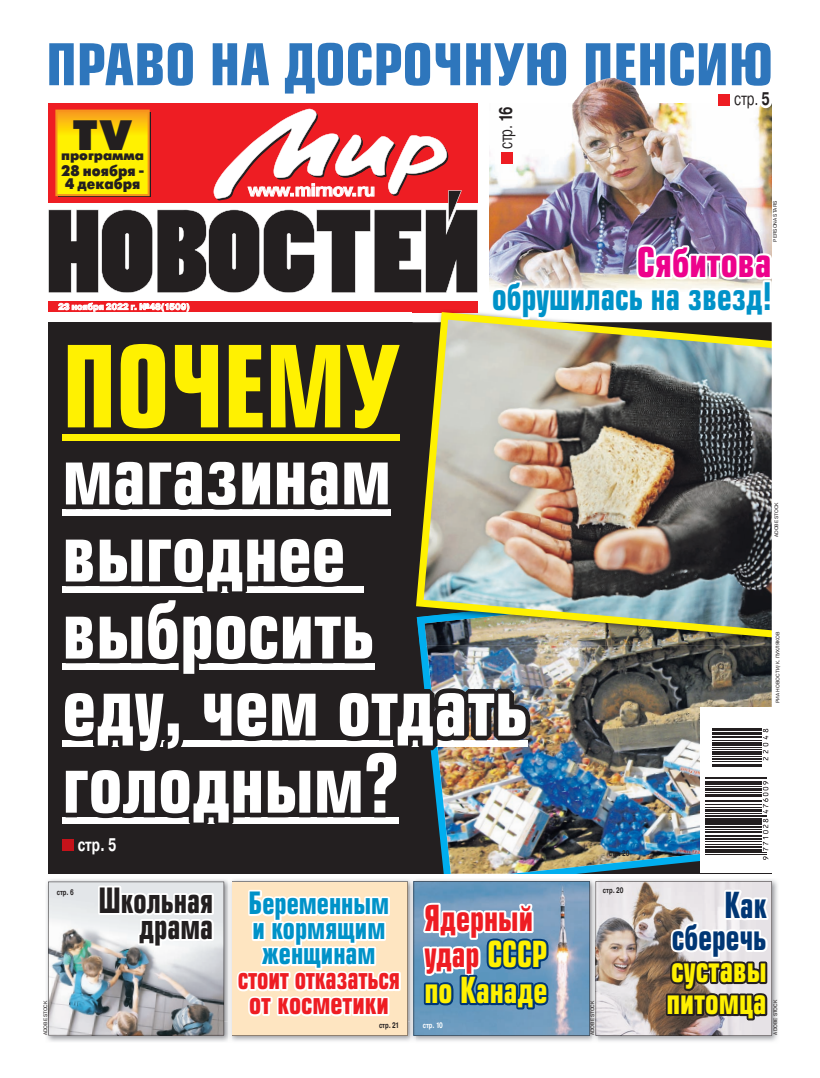
<style>
.page{position:relative;width:820px;height:1078px;background:#fff}
.page>*{position:absolute;margin:0;border:0;box-sizing:border-box;transform-origin:0 0}
.t1{font:700 110px "Europe Cond";color:#fff101;scale:.89 1}
.t2{font:700 79px/77px "Europe Cond";color:#fff;scale:.9 1}
.t3{font:700 56px "Europe Cond";color:#2e76bc}
.t4{font:42.4px "Futura Futuris X";color:#231f20}
.t5{font:700 40px "Europe Cond";color:#ed028c;scale:.9 1}
.t6{font:700 37px "Europe Cond";color:#0092c8;scale:.83 1}
.t7{font:700 35px/32px "Europe Cond";color:#fff101;text-align:justify;scale:.82 1}
.t8{font:700 35px/36px "Europe Cond";color:#fff101;scale:.84 1}
.t9{font:700 34px/26px "Europe Cond";color:#231f20;text-align:right;scale:.82 1}
.t10{font:700 30px/25px "Europe Cond";color:#0092c8;text-align:center;scale:.85 1}
.t11{font:18.2px "Pragmatica";letter-spacing:-.02em;color:#231f20;scale:.71 1}
.t12{font:700 18.2px "Pragmatica";color:#fff;scale:.71 1}
.t13{font:700 17.8px "Pragmatica";letter-spacing:-.03em;color:#fff}
.t14{font:15.3px/13.3px "Futura Futuris X";color:#231f20;scale:.9 1}
.t15{font:13.6px "Futura Futuris X";color:#231f20}
.t16{font:700 8.7px "Pragmatica";color:#fff}
.t17{font:700 8px "Pragmatica";letter-spacing:-.015em;color:#231f20;scale:.71 1}
.t18{font:700 8px "Pragmatica";color:#fff;scale:.71 1}
.t19{font:5px "Pragmatica";color:#231f20}
.s1{font-weight:700}
.s2{color:#013775}
.s3{color:#ee1d23}
</style>
<div class="page">
<img style="left:231px;top:1035px;width:361px;height:6px">
<img style="left:410px;top:1035px;width:5px;height:6px">
<img style="left:46px;top:1035px;width:185px;height:7px">
<img style="left:592px;top:1035px;width:186px;height:6px">
<img style="left:46px;top:77px;width:732px;height:958px">
<div style="left:501px;top:152px;width:11px;height:12px;background:#ee1d23"></div>
<img style="left:572px;top:78px;width:113px;height:79px">
<p class="t3" style="left:46px;top:42px;width:728px">ПРАВО НА ДОСРОЧНУЮ ПЕНСИЮ</p>
<p class="t11" style="left:733px;top:92px;width:52px">стр. <span class="s1">5</span></p>
<p class="t11" style="left:499px;top:149px;width:62px;rotate:-90deg">стр. <span class="s1">16</span></p>
<p class="t4" style="left:73px;top:118px;width:60px">TV</p>
<p class="t14" style="left:61px;top:165px;width:94px">28 ноября -<br>4 декабря</p>
<p class="t15" style="left:61px;top:149px;width:85px">программа</p>
<p class="t13" style="left:248px;top:184px;width:128px">www.mirnov.ru</p>
<p class="t16" style="left:58px;top:303px;width:133px">23 ноября 2022 г. №48(1509)</p>
<p class="t19" style="left:772px;top:241px;width:42px;rotate:-90deg">PERSONA STARS</p>
<p class="t5" style="left:636px;top:246px;width:151px">Сябитова</p>
<p class="t6" style="left:492px;top:282px;width:338px">обрушилась на звезд!</p>
<p class="t1" style="left:62px;top:343px;width:380px">ПОЧЕМУ</p>
<p class="t2" style="left:62px;top:443px;width:519px">магазинам выгоднее выбросить<br>еду, чем отдать голодным?</p>
<p class="t12" style="left:78px;top:838px;width:56px">стр. 5</p>
<p class="t17" style="left:608px;top:850px;width:31px">стр. 20</p>
<p class="t19" style="left:774px;top:537px;width:36px;rotate:-90deg">ADOBE STOCK</p>
<p class="t19" style="left:775px;top:702px;width:73px;rotate:-90deg">РИА НОВОСТИ/К. ПУХЛЯКОВ</p>
<p class="t17" style="left:602px;top:887px;width:31px">стр. 20</p>
<p class="t9" style="left:98px;top:890px;width:141px">Школьная драма</p>
<p class="t7" style="left:666px;top:891px;width:124px;text-indent:58px"><span class="s2">Как сберечь </span>суставы питомца</p>
<p class="t17" style="left:379px;top:1021px;width:30px">стр. 21</p>
<p class="t17" style="left:57px;top:889px;width:25px">стр. 6</p>
<p class="t10" style="left:238px;top:892px;width:192px">Беременным<br>и кормящим женщинам <span class="s3">стоит отказаться от косметики</span></p>
<p class="t8" style="left:424px;top:902px;width:148px"><span class="s3">Ядерный удар</span> СССР по Канаде</p>
<p class="t19" style="left:44px;top:1035px;width:36px;rotate:-90deg">ADOBE STOCK</p>
<p class="t19" style="left:590px;top:1035px;width:36px;rotate:-90deg">ADOBE STOCK</p>
<p class="t19" style="left:773px;top:1034px;width:36px;rotate:-90deg">ADOBE STOCK</p>
<p class="t18" style="left:422px;top:1021px;width:30px">стр. 10</p>
</div>
